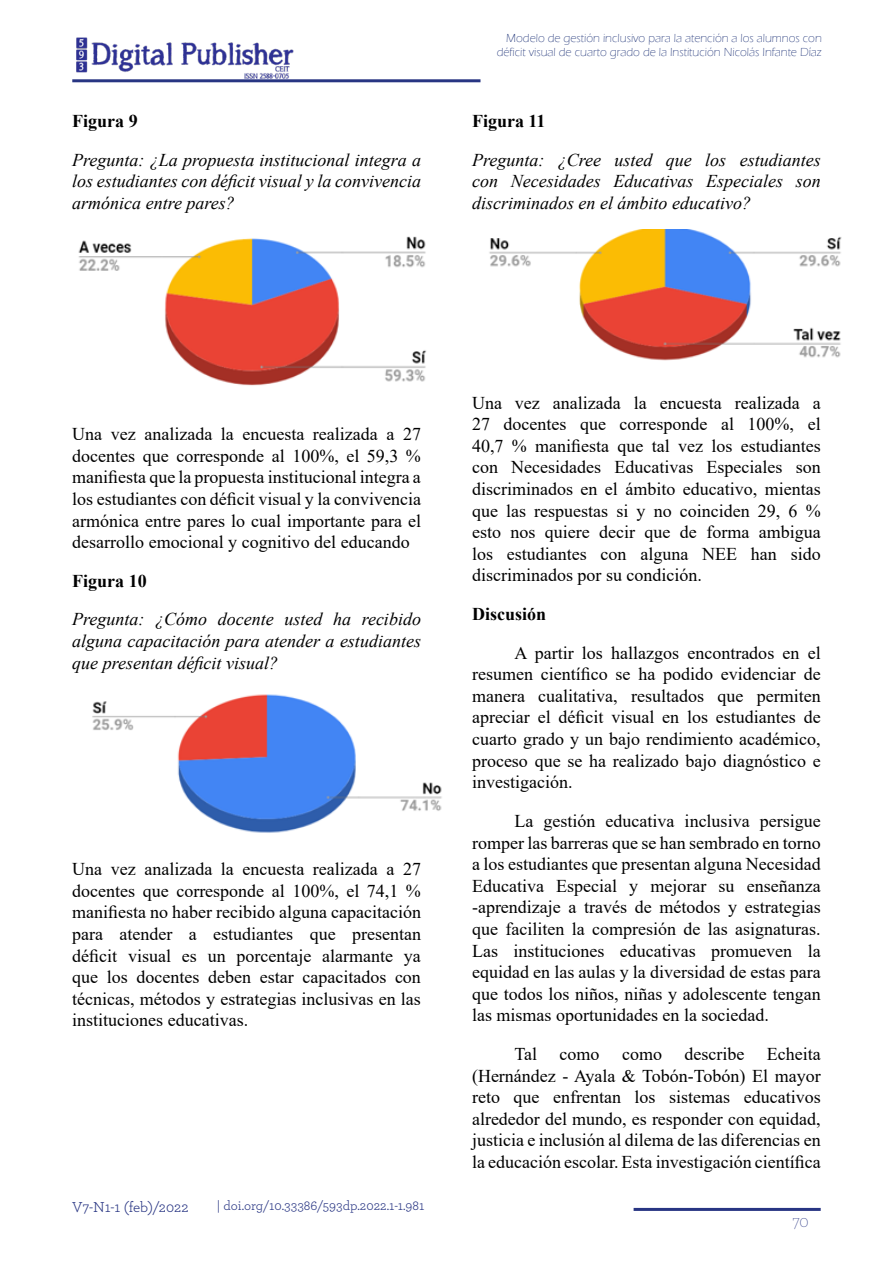
<style>
.page{position:relative;width:893px;height:1263px;background:#fff}
.page>*{position:absolute;margin:0;border:0;box-sizing:border-box;transform-origin:0 0}
.t1{font:18px/21.6px "Times New Roman";color:#000;text-align:justify}
.t2{font:italic 18px/21.6px "Times New Roman";color:#000;text-align:justify}
.t3{font:700 18px "Times New Roman";color:#000}
.t4{font:200 18px "Archer";color:#283583}
.t5{font:15px "Archer";color:#283583}
.t6{font:13.5px "Archer";color:#283583}
.t7{font:300 12px/14.4px "Eras ITC";color:#24387b;text-align:right}
</style>
<div class="page">
<hr style="left:72px;top:79px;width:408px;height:3px;background:#283583">
<img style="left:76px;top:37px;width:218px;height:42px">
<hr style="left:634px;top:1208px;width:187px;height:3px;background:#283583">
<img style="left:78px;top:236px;width:348px;height:150px">
<img style="left:92px;top:694px;width:350px;height:139px">
<img style="left:489px;top:229px;width:353px;height:132px">
<p class="t3" style="left:72px;top:108px;width:67px">Figura 9</p>
<p class="t2" style="left:72px;top:148px;width:350px">Pregunta: ¿La propuesta institucional integra a los estudiantes con déficit visual y la convivencia armónica entre pares?</p>
<p class="t7" style="left:497px;top:31px;width:327px">Modelo de gestión inclusivo para la atención a los alumnos con déficit visual de cuarto grado de la Institución Nicolás Infante Díaz</p>
<p class="t3" style="left:472px;top:108px;width:75px">Figura 11</p>
<p class="t2" style="left:472px;top:148px;width:350px">Pregunta: ¿Cree usted que los estudiantes con Necesidades Educativas Especiales son discriminados en el ámbito educativo?</p>
<p class="t1" style="left:72px;top:423px;width:350px">Una vez analizada la encuesta realizada a 27 docentes que corresponde al 100%, el 59,3 % manifiesta que la propuesta institucional integra a los estudiantes con déficit visual y la convivencia armónica entre pares lo cual importante para el desarrollo emocional y cognitivo del educando</p>
<p class="t3" style="left:72px;top:568px;width:76px">Figura 10</p>
<p class="t2" style="left:72px;top:608px;width:350px">Pregunta: ¿Cómo docente usted ha recibido alguna capacitación para atender a estudiantes que presentan déficit visual?</p>
<p class="t1" style="left:72px;top:858px;width:350px">Una vez analizada la encuesta realizada a 27 docentes que corresponde al 100%, el 74,1 % manifiesta no haber recibido alguna capacitación para atender a estudiantes que presentan déficit visual es un porcentaje alarmante ya que los docentes deben estar capacitados con técnicas, métodos y estrategias inclusivas en las instituciones educativas.</p>
<p class="t5" style="left:72px;top:1196px;width:118px">V7-N1-1 (feb)/2022</p>
<p class="t6" style="left:217px;top:1196px;width:209px">| doi.org/10.33386/593dp.2022.1-1.981</p>
<p class="t1" style="left:472px;top:391px;width:350px">Una vez analizada la encuesta realizada a 27 docentes que corresponde al 100%, el 40,7 % manifiesta que tal vez los estudiantes con Necesidades Educativas Especiales son discriminados en el ámbito educativo, mientas que las respuestas si y no coinciden 29, 6 % esto nos quiere decir que de forma ambigua los estudiantes con alguna NEE han sido discriminados por su condición.</p>
<p class="t3" style="left:472px;top:601px;width:76px">Discusión</p>
<p class="t1" style="left:472px;top:641px;width:350px;text-indent:43px">A partir los hallazgos encontrados en el resumen científico se ha podido evidenciar de manera cualitativa, resultados que permiten apreciar el déficit visual en los estudiantes de cuarto grado y un bajo rendimiento académico, proceso que se ha realizado bajo diagnóstico e investigación.</p>
<p class="t1" style="left:472px;top:809px;width:350px;text-indent:43px">La gestión educativa inclusiva persigue romper las barreras que se han sembrado en torno a los estudiantes que presentan alguna Necesidad Educativa Especial y mejorar su enseñanza -aprendizaje a través de métodos y estrategias que faciliten la compresión de las asignaturas.<br>Las instituciones educativas promueven la equidad en las aulas y la diversidad de estas para que todos los niños, niñas y adolescente tengan las mismas oportunidades en la sociedad.</p>
<p class="t1" style="left:472px;top:1042px;width:350px;text-indent:43px">Tal como como describe Echeita (Hernández - Ayala &amp; Tobón-Tobón) El mayor reto que enfrentan los sistemas educativos alrededor del mundo, es responder con equidad, justicia e inclusión al dilema de las diferencias en la educación escolar. Esta investigación científica</p>
<p class="t4" style="left:792px;top:1209px;width:18px">70</p>
</div>
